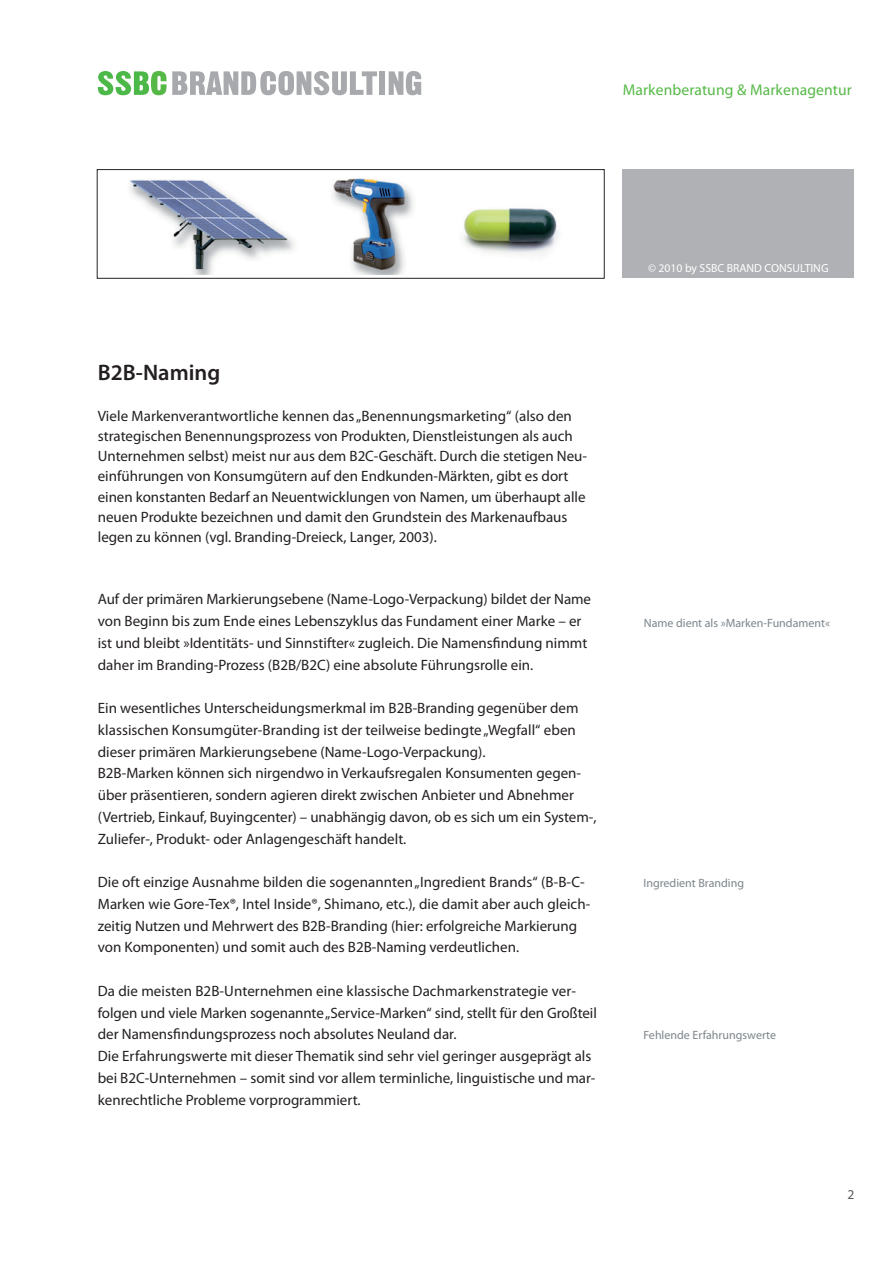
<style>
.page{position:relative;width:893px;height:1263px;background:#fff}
.page>*{position:absolute;margin:0;border:0;box-sizing:border-box;transform-origin:0 0}
.t1{font:600 22.5px "Myriad Pro";color:#231f20}
.t2{font:15.6px "Myriad Pro";letter-spacing:.005em;color:#56b947}
.t3{font:15px/21.8px "Myriad Pro";color:#231f20}
.t4{font:13.5px "Myriad Pro";color:#57585a}
.t5{font:12px "Myriad Pro";color:#7c858b}
.t6{font:11.7px "Myriad Pro";color:#fff}
</style>
<div class="page">
<svg style="left:98px;top:71px;width:279px;height:24px"></svg>
<div style="left:379px;top:71px;width:6px;height:24px;background:#a8a9ad"></div>
<svg style="left:389px;top:71px;width:32px;height:24px"></svg>
<img style="left:129px;top:178px;width:430px;height:97px">
<div style="left:622px;top:169px;width:232px;height:109px;background:#b0b1b5"></div>
<div style="left:97px;top:169px;width:507px;height:109px;border:1px solid #262324"></div>
<p class="t2" style="left:623px;top:80px;width:231px">Markenberatung &amp; Markenagentur</p>
<h1 class="t1" style="left:98px;top:358px;width:124px">B2B-Naming</h1>
<p class="t3" style="left:98px;top:405px;width:491px;line-height:20.2px">Viele Markenverantwortliche kennen das „Benennungsmarketing“ (also den strategischen Benennungsprozess von Produkten, Dienstleistungen als auch Unternehmen selbst) meist nur aus dem B2C-Geschäft. Durch die stetigen Neu&shy;einführungen von Konsumgütern auf den Endkunden-Märkten, gibt es dort einen konstanten Bedarf an Neuentwicklungen von Namen, um überhaupt alle neuen Produkte bezeichnen und damit den Grundstein des Markenaufbaus legen zu können (vgl. Branding-Dreieck, Langer, 2003).</p>
<p class="t3" style="left:98px;top:588px;width:495px">Auf der primären Markierungsebene (Name-Logo-Verpackung) bildet der Name von Beginn bis zum Ende eines Lebenszyklus das Fundament einer Marke – er ist und bleibt »Identitäts- und Sinnstifter« zugleich. Die Namensfindung nimmt daher im Branding-Prozess (B2B/B2C) eine absolute Führungsrolle ein.</p>
<p class="t3" style="left:98px;top:697px;width:500px">Ein wesentliches Unterscheidungsmerkmal im B2B-Branding gegenüber dem klassischen Konsumgüter-Branding ist der teilweise bedingte „Wegfall“ eben dieser primären Markierungsebene (Name-Logo-Verpackung).<br>B2B-Marken können sich nirgendwo in Verkaufsregalen Konsumenten gegen&shy;über präsentieren, sondern agieren direkt zwischen Anbieter und Abnehmer (Vertrieb, Einkauf, Buyingcenter) – unabhängig davon, ob es sich um ein System-, Zuliefer-, Produkt- oder Anlagengeschäft handelt.</p>
<p class="t3" style="left:98px;top:871px;width:494px">Die oft einzige Ausnahme bilden die sogenannten „Ingredient Brands“ (B-B-C-Marken wie Gore-Tex®, Intel Inside®, Shimano, etc.), die damit aber auch gleich&shy;zeitig Nutzen und Mehrwert des B2B-Branding (hier: erfolgreiche Markierung von Komponenten) und somit auch des B2B-Naming verdeutlichen.</p>
<p class="t3" style="left:98px;top:980px;width:501px">Da die meisten B2B-Unternehmen eine klassische Dachmarkenstrategie ver&shy;folgen und viele Marken sogenannte „Service-Marken“ sind, stellt für den Großteil der Namensfindungsprozess noch absolutes Neuland dar.<br>Die Erfahrungswerte mit dieser Thematik sind sehr viel geringer ausgeprägt als bei B2C-Unternehmen – somit sind vor allem terminliche, linguistische und mar&shy;kenrechtliche Probleme vorprogrammiert.</p>
<p class="t6" style="left:648px;top:261px;width:182px">© 2010 by SSBC BRAND CONSULTING</p>
<p class="t5" style="left:644px;top:615px;width:188px">Name dient als »Marken-Fundament«</p>
<p class="t5" style="left:643px;top:876px;width:102px">Ingredient Branding</p>
<p class="t5" style="left:643px;top:1028px;width:134px">Fehlende Erfahrungswerte</p>
<p class="t4" style="left:847px;top:1186px;width:8px">2</p>
</div>
